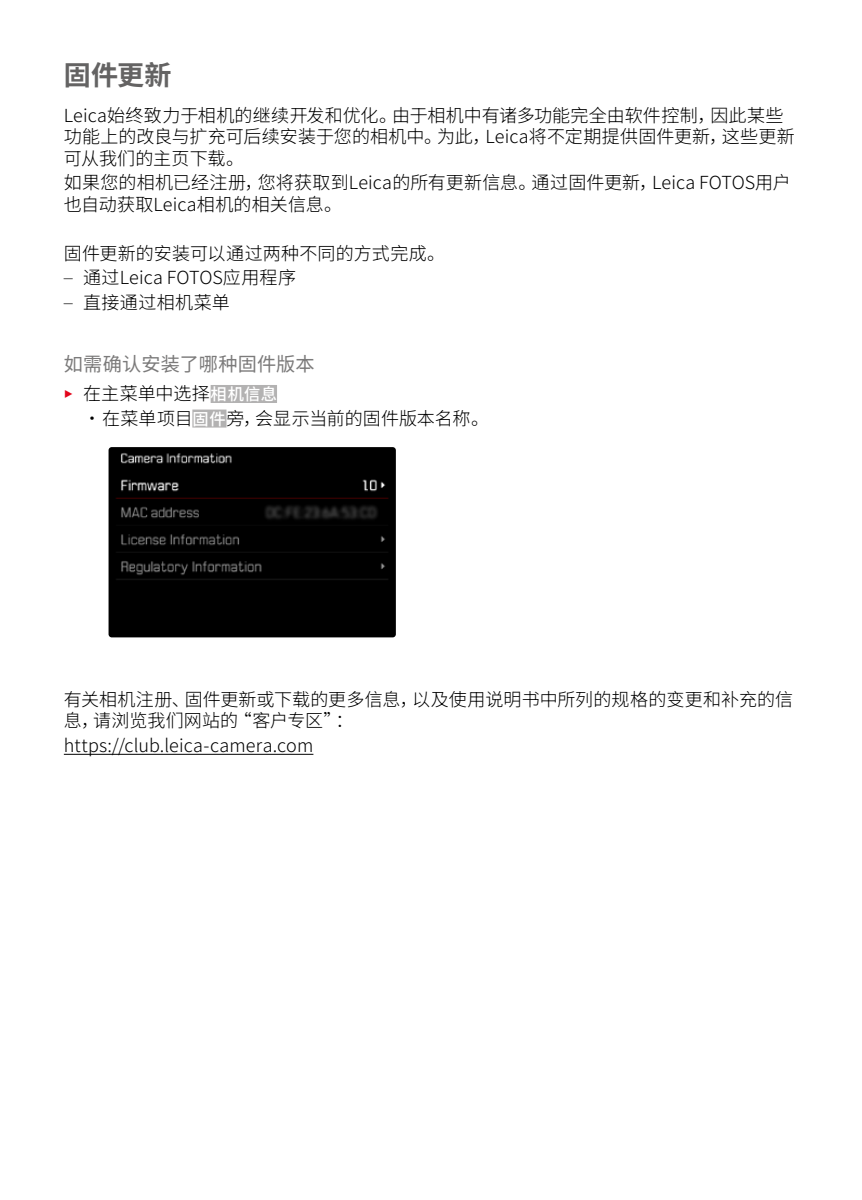
<style>
.page{position:relative;width:862px;height:1200px;background:#fff}
.page>*{position:absolute;margin:0;border:0;box-sizing:border-box;transform-origin:0 0}
.Heading____Chapter{font:700 27px "Noto Sans SC";color:#646363}
.Text____Um_zu_zum_XXX{font:19.12px "Noto Sans SC";letter-spacing:.01em;color:#7c7b7b}
.Text____Body_Text{font:300 18px/21.4px "Noto Sans SC";letter-spacing:.005em;color:#000}
.s1{font-family:"Futura Nowfor Leica Text"}
.s2{font-family:"Corporate S";color:#e3051b}
.s3{font-weight:500;font-size:16.2px;color:#fff}
</style>
<div class="page">
<div style="left:210px;top:385px;width:67px;height:18px;background:#b3b2b2"></div>
<div style="left:192px;top:409px;width:34px;height:18px;background:#b3b2b2"></div>
<hr style="left:64px;top:753px;width:249px;height:1px;background:#000">
<img style="left:108px;top:447px;width:287px;height:190px">
<p class="Heading____Chapter" style="left:64px;top:60px;width:109px">固件更新</p>
<p class="Text____Body_Text" style="left:64px;top:105px;width:732px">Leica始终致力于相机的继续开发和优化。由于相机中有诸多功能完全由软件控制，因此某些功能上的改良与扩充可后续安装于您的相机中。为此，Leica将不定期提供固件更新，这些更新可从我们的主页下载。</p>
<p class="Text____Body_Text" style="left:64px;top:172px;width:728px">如果您的相机已经注册，您将获取到Leica的所有更新信息。通过固件更新，Leica FOTOS用户也自动获取Leica相机的相关信息。</p>
<p class="Text____Body_Text" style="left:64px;top:243px;width:383px">固件更新的安装可以通过两种不同的方式完成。</p>
<p class="Text____Body_Text" style="left:64px;top:267px;width:233px"><span class="s1">–</span> 通过Leica FOTOS应用程序</p>
<p class="Text____Body_Text" style="left:64px;top:292px;width:167px"><span class="s1">–</span> 直接通过相机菜单</p>
<p class="Text____Um_zu_zum_XXX" style="left:64px;top:353px;width:252px">如需确认安装了哪种固件版本</p>
<p class="Text____Body_Text" style="left:64px;top:383px;width:214px"><span class="s2">▸</span> 在主菜单中选择<span class="s3">相机信息</span></p>
<p class="Text____Body_Text" style="left:83px;top:408px;width:407px">• 在菜单项目<span class="s3">固件</span>旁，会显示当前的固件版本名称。</p>
<p class="Text____Body_Text" style="left:64px;top:688px;width:730px">有关相机注册、固件更新或下载的更多信息，以及使用说明书中所列的规格的变更和补充的信息，请浏览我们网站的“客户专区”：</p>
<p class="Text____Body_Text" style="left:64px;top:734px;width:251px">https://club.leica-camera.com</p>
</div>
